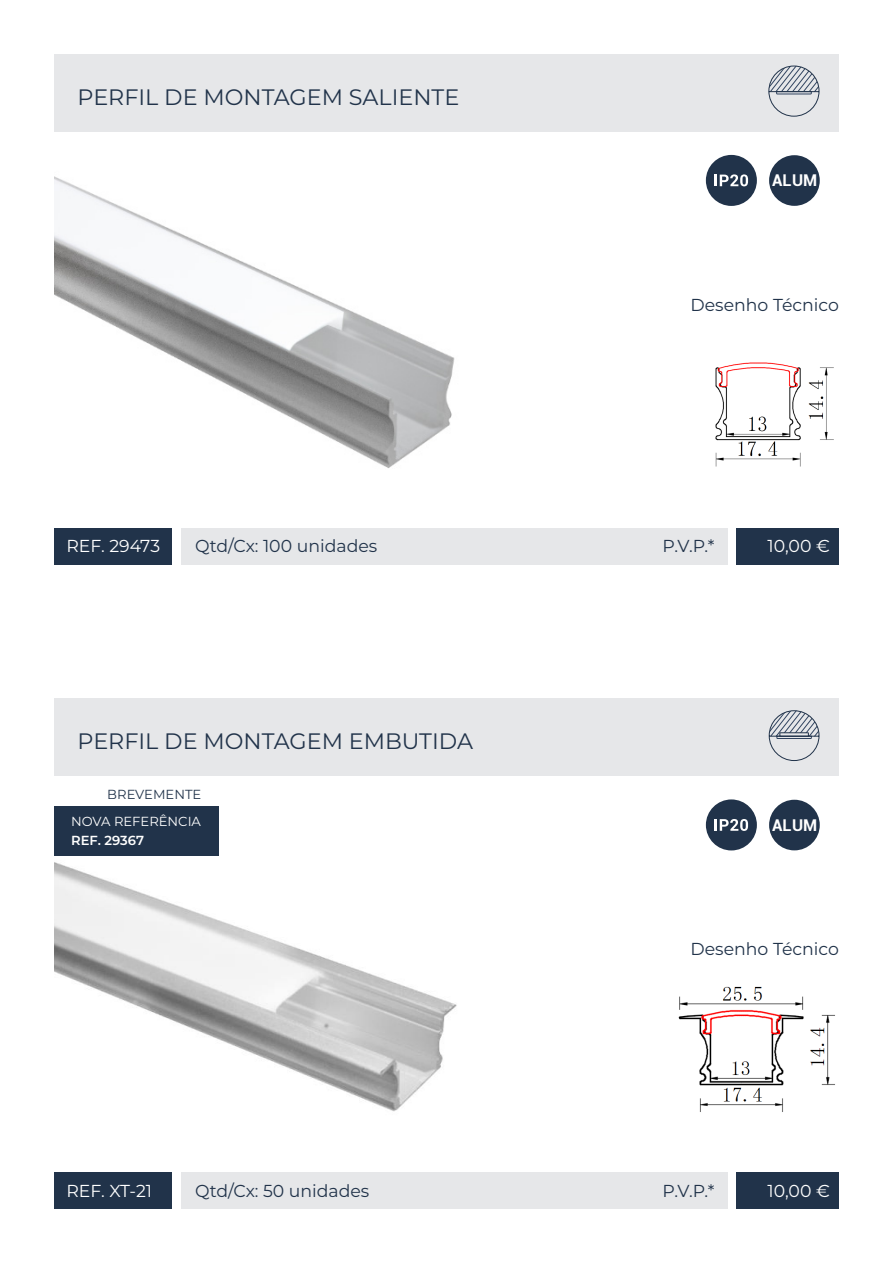
<style>
.page{position:relative;width:893px;height:1263px;background:#fff}
.page>*{position:absolute;margin:0;border:0;box-sizing:border-box;transform-origin:0 0}
.t1{font:22.35px "Montserrat";color:#21334a}
.t2{font:17.25px "Montserrat";color:#21334a}
.t3{font:17.25px "Montserrat";color:#fff}
.t4{font:700 16.2px "Roboto";color:#fff}
.t5{font:13.05px "Montserrat";color:#fff}
.t6{font:13.05px "Montserrat";color:#21334a}
.t7{font:600 13.05px "Montserrat";color:#fff}
</style>
<div class="page">
<div style="left:54px;top:54px;width:785px;height:78px;background:#e6e7e9"></div>
<div style="left:181px;top:528px;width:546px;height:36px;background:#e6e7e9"></div>
<div style="left:737px;top:528px;width:102px;height:36px;background:#21334a"></div>
<div style="left:54px;top:528px;width:118px;height:36px;background:#21334a"></div>
<img style="left:54px;top:176px;width:401px;height:292px">
<div style="left:769px;top:155px;width:51px;height:51px;background:#21334a;border-radius:50%"></div>
<div style="left:706px;top:155px;width:51px;height:51px;background:#21334a;border-radius:50%"></div>
<svg style="left:715px;top:174px;width:33px;height:12px"></svg>
<img style="left:715px;top:362px;width:119px;height:105px">
<svg style="left:768px;top:65px;width:52px;height:52px"></svg>
<div style="left:54px;top:698px;width:785px;height:78px;background:#e6e7e9"></div>
<div style="left:181px;top:1173px;width:546px;height:36px;background:#e6e7e9"></div>
<div style="left:737px;top:1173px;width:102px;height:36px;background:#21334a"></div>
<div style="left:54px;top:1173px;width:118px;height:36px;background:#21334a"></div>
<img style="left:54px;top:855px;width:403px;height:257px">
<div style="left:769px;top:800px;width:51px;height:50px;background:#21334a;border-radius:50%"></div>
<div style="left:706px;top:799px;width:51px;height:51px;background:#21334a;border-radius:50%"></div>
<svg style="left:715px;top:819px;width:33px;height:12px"></svg>
<svg style="left:768px;top:710px;width:52px;height:51px"></svg>
<img style="left:678px;top:986px;width:157px;height:126px">
<div style="left:54px;top:806px;width:164px;height:49px;background:#21334a"></div>
<p class="t1" style="left:78px;top:81px;width:383px">PERFIL DE MONTAGEM SALIENTE</p>
<p class="t4" style="left:772px;top:169px;width:47px">ALUM</p>
<p class="t2" style="left:690px;top:293px;width:150px">Desenho Técnico</p>
<p class="t3" style="left:66px;top:534px;width:95px">REF. 29473</p>
<p class="t2" style="left:195px;top:534px;width:184px">Qtd/Cx: 100 unidades</p>
<p class="t2" style="left:663px;top:534px;width:53px">P.V.P.*</p>
<p class="t3" style="left:768px;top:534px;width:64px">10,00 €</p>
<p class="t1" style="left:78px;top:726px;width:397px">PERFIL DE MONTAGEM EMBUTIDA</p>
<p class="t6" style="left:107px;top:786px;width:96px">BREVEMENTE</p>
<p class="t5" style="left:71px;top:812px;width:131px">NOVA REFERÊNCIA</p>
<p class="t7" style="left:71px;top:831px;width:74px">REF. 29367</p>
<p class="t4" style="left:772px;top:814px;width:47px">ALUM</p>
<p class="t2" style="left:690px;top:937px;width:150px">Desenho Técnico</p>
<p class="t3" style="left:66px;top:1179px;width:87px">REF. XT-21</p>
<p class="t2" style="left:195px;top:1179px;width:176px">Qtd/Cx: 50 unidades</p>
<p class="t2" style="left:663px;top:1179px;width:53px">P.V.P.*</p>
<p class="t3" style="left:768px;top:1179px;width:64px">10,00 €</p>
</div>
